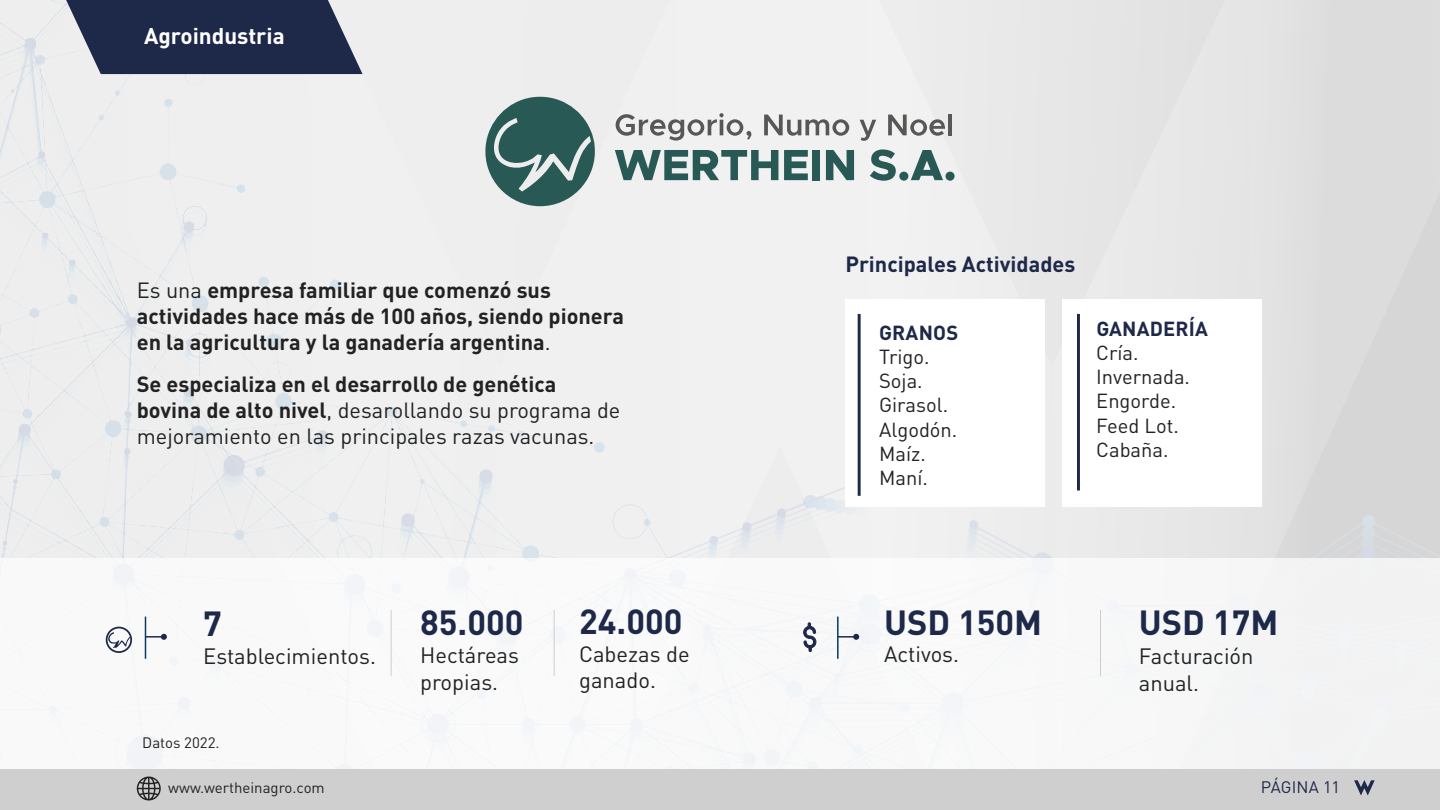
<style>
.page{position:relative;width:1440px;height:810px;background:#fff}
.page>*{position:absolute;margin:0;border:0;box-sizing:border-box;transform-origin:0 0}
.t1{font:700 34.42px "DIN Pro";color:#1e2848}
.t2{font:700 22.5px "DIN Pro";color:#fff}
.t3{font:21.98px/26.3px "DIN Pro";color:#222}
.t4{font:21.75px/26.1px "DIN Pro";color:#222}
.t5{font:700 21.75px/26.1px "DIN Pro";color:#222}
.t6{font:700 21.75px "DIN Pro";color:#1e2848}
.t7{font:20.1px/24.2px "DIN Pro";color:#222}
.t8{font:700 20.1px "DIN Pro";letter-spacing:.01em;color:#1e2848}
.t9{font:16.5px "DIN Pro";letter-spacing:.005em;color:#1e2848}
.t10{font:15px "DIN Pro";color:#222}
.s1{font-weight:400}
.s2{font-weight:700}
</style>
<div class="page">
<img style="left:0;top:0;width:1440px;height:558px">
<svg style="left:16px;top:0;width:347px;height:74px;background:#505870"></svg>
<svg style="left:839px;top:634px;width:20px;height:6px"></svg>
<svg style="left:146px;top:634px;width:21px;height:6px"></svg>
<svg style="left:803px;top:596px;width:14px;height:96px"></svg>
<svg style="left:106px;top:627px;width:26px;height:26px"></svg>
<hr style="left:837px;top:617px;width:2px;height:42px;background:#073b65">
<hr style="left:145px;top:617px;width:1px;height:42px;background:#073b65">
<div style="left:845px;top:299px;width:199px;height:208px;background:#fff"></div>
<div style="left:1062px;top:299px;width:200px;height:208px;background:#fff"></div>
<hr style="left:858px;top:314px;width:3px;height:182px;background:#1e2848">
<hr style="left:1077px;top:314px;width:3px;height:176px;background:#1e2848">
<hr style="left:391px;top:610px;width:1px;height:66px;background:#cecece">
<hr style="left:1100px;top:610px;width:1px;height:66px;background:#cecece">
<hr style="left:554px;top:610px;width:1px;height:66px;background:#cecece">
<div style="left:0;top:770px;width:1440px;height:40px;background:#cfcfcf"></div>
<svg style="left:137px;top:777px;width:24px;height:24px"></svg>
<svg style="left:1354px;top:780px;width:21px;height:15px"></svg>
<svg style="left:616px;top:113px;width:135px;height:28px"></svg>
<svg style="left:764px;top:115px;width:85px;height:21px"></svg>
<svg style="left:860px;top:120px;width:16px;height:21px"></svg>
<svg style="left:888px;top:115px;width:57px;height:21px"></svg>
<hr style="left:948px;top:114px;width:4px;height:21px;background:#575756">
<svg style="left:615px;top:150px;width:163px;height:30px"></svg>
<svg style="left:784px;top:150px;width:24px;height:30px"></svg>
<div style="left:813px;top:150px;width:7px;height:30px;background:#295954"></div>
<svg style="left:826px;top:150px;width:28px;height:30px"></svg>
<svg style="left:870px;top:149px;width:26px;height:32px"></svg>
<div style="left:899px;top:172px;width:9px;height:9px;background:#295954;border-radius:50%"></div>
<svg style="left:911px;top:150px;width:32px;height:30px"></svg>
<div style="left:946px;top:172px;width:9px;height:9px;background:#295954;border-radius:50%"></div>
<svg style="left:483px;top:94px;width:112px;height:112px;background:#6d8c89"></svg>
<p class="t2" style="left:144px;top:20px;width:142px">Agroindustria</p>
<p class="t5" style="left:137px;top:276px;width:489px"><span class="s1">Es una</span> empresa familiar que comenzó sus actividades hace más de 100 años, siendo pionera en la agricultura y la ganadería argentina<span class="s1">.</span></p>
<p class="t4" style="left:137px;top:370px;width:485px"><span class="s2">Se especializa en el desarrollo de genética bovina de alto nivel</span>, desarollando su programa de mejoramiento en las principales razas vacunas.</p>
<p class="t6" style="left:845px;top:249px;width:232px">Principales Actividades</p>
<p class="t8" style="left:879px;top:319px;width:80px">GRANOS</p>
<p class="t7" style="left:879px;top:344px;width:80px">Trigo.<br>Soja.<br>Girasol.<br>Algodón.<br>Maíz.<br>Maní.</p>
<p class="t8" style="left:1096px;top:315px;width:113px">GANADERÍA</p>
<p class="t7" style="left:1096px;top:340px;width:95px">Cría.<br>Invernada.<br>Engorde.<br>Feed Lot.<br>Cabaña.</p>
<h1 class="t1" style="left:203px;top:601px;width:20px">7</h1>
<h1 class="t1" style="left:420px;top:600px;width:105px">85.000</h1>
<h1 class="t1" style="left:579px;top:598px;width:105px">24.000</h1>
<h1 class="t1" style="left:884px;top:599px;width:160px">USD 150M</h1>
<h1 class="t1" style="left:1139px;top:599px;width:141px">USD 17M</h1>
<p class="t3" style="left:203px;top:642px;width:174px">Establecimientos.</p>
<p class="t10" style="left:142px;top:732px;width:79px">Datos 2022.</p>
<p class="t3" style="left:420px;top:641px;width:100px">Hectáreas propias.</p>
<p class="t3" style="left:579px;top:640px;width:112px">Cabezas de ganado.</p>
<p class="t3" style="left:884px;top:640px;width:77px">Activos.</p>
<p class="t3" style="left:1139px;top:642px;width:116px">Facturación anual.</p>
<p class="t10" style="left:168px;top:778px;width:158px">www.wertheinagro.com</p>
<p class="t9" style="left:1261px;top:776px;width:81px">PÁGINA 11</p>
</div>
